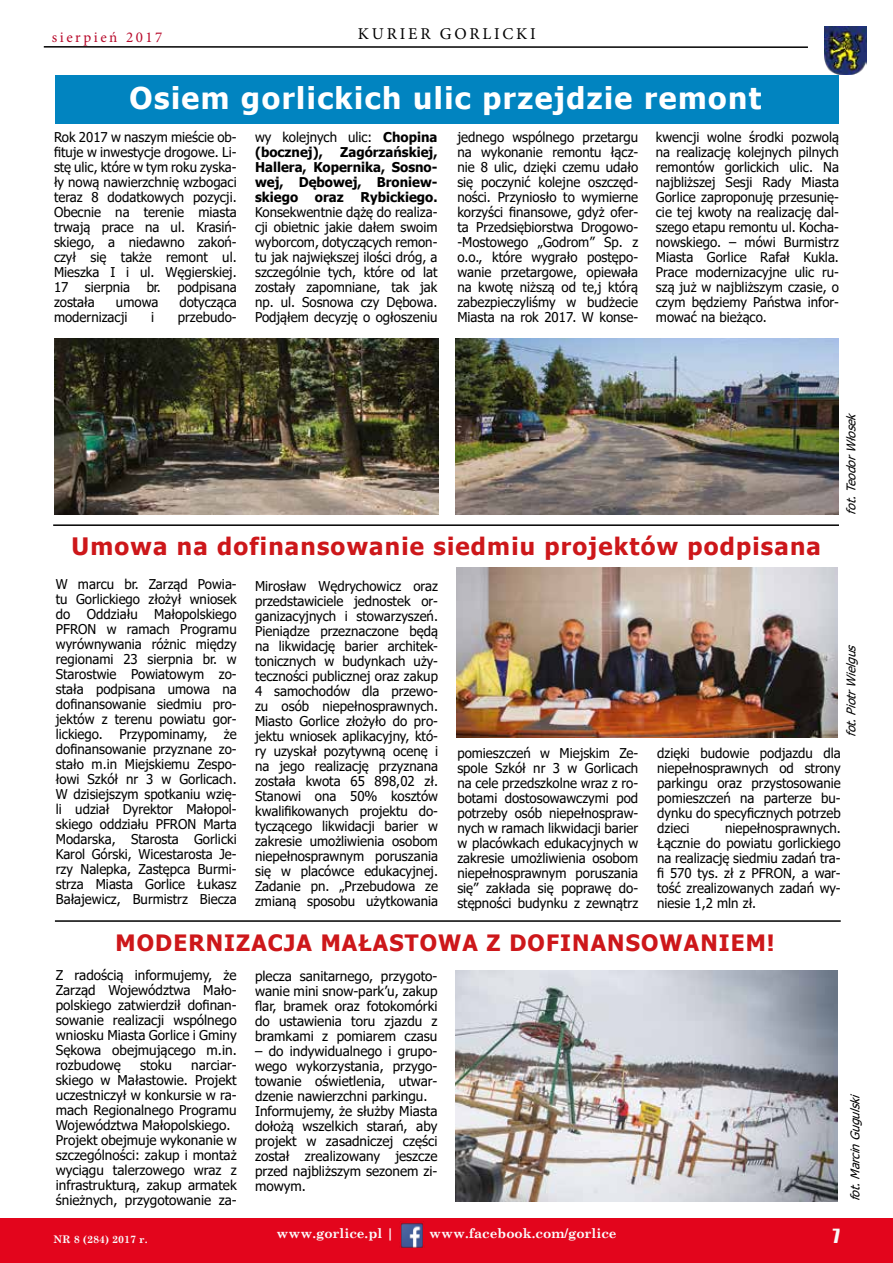
<style>
.page{position:relative;width:893px;height:1263px;background:#fff}
.page>*{position:absolute;margin:0;border:0;box-sizing:border-box;transform-origin:0 0}
.t1{font:700 30px "Tahoma";letter-spacing:.05em;color:#fff}
.t2{font:700 24px "Tahoma";letter-spacing:.05em;color:#cd171a}
.t3{font:700 22.5px "Tahoma";letter-spacing:.05em;color:#cd171a}
.t4{font:18px "Impact";color:#f8f8f8}
.t5{font:16.5px "Minion Pro";letter-spacing:.17em;color:#000}
.t6{font:15px "Minion Pro";letter-spacing:.17em;color:#b80a2b}
.t7{font:13.5px/15px "Tahoma";color:#000;text-align:justify}
.t8{font:700 13.5px/15px "Tahoma";color:#000}
.t9{font:700 13.5px "Century Schoolbook";color:#fbfbfb}
.t10{font:italic 12px "Tahoma";color:#000}
.t11{font:700 10.5px "Century Schoolbook";color:#fafafa}
.s1{font-weight:400}
</style>
<div class="page">
<div style="left:0;top:1219px;width:893px;height:44px;background:#e3051c"></div>
<div style="left:55px;top:75px;width:784px;height:48px;background:#0184c0"></div>
<img style="left:824px;top:26px;width:42px;height:49px">
<hr style="left:44px;top:46px;width:764px;height:2px;background:#000">
<img style="left:400px;top:1221px;width:24px;height:27px">
<hr style="left:53px;top:524px;width:786px;height:2px;background:#000">
<hr style="left:55px;top:920px;width:786px;height:2px;background:#000">
<img style="left:456px;top:568px;width:382px;height:169px">
<img style="left:55px;top:338px;width:383px;height:176px">
<img style="left:455px;top:338px;width:384px;height:176px">
<img style="left:455px;top:971px;width:383px;height:230px">
<p class="t6" style="left:52px;top:27px;width:112px">sierpień 2017</p>
<p class="t5" style="left:358px;top:23px;width:179px">KURIER GORLICKI</p>
<h1 class="t1" style="left:129px;top:77px;width:633px">Osiem gorlickich ulic przejdzie remont</h1>
<p class="t7" style="left:54px;top:130px;width:184px">Rok 2017 w naszym mieście ob&shy;fituje w inwestycje drogowe. Li&shy;stę ulic, które w tym roku zyska&shy;ły nową nawierzchnię wzbogaci teraz 8 dodatkowych pozycji.<br>Obecnie na terenie miasta trwają prace na ul. Krasiń&shy;skiego, a niedawno zakoń&shy;czył się także remont ul.<br>Mieszka I i ul. Węgierskiej.<br>17 sierpnia br. podpisana została</p>
<p class="t7" style="left:457px;top:130px;width:182px">jednego wspólnego przetargu na wykonanie remontu łącz&shy;nie 8 ulic, dzięki czemu udało się poczynić kolejne oszczęd&shy;ności. Przyniosło to wymierne korzyści finansowe, gdyż ofer&shy;ta Przedsiębiorstwa Drogowo--Mostowego „Godrom” Sp. z o.o., które wygrało postępo&shy;wanie przetargowe, opiewała na kwotę niższą od te,j którą zabezpieczyliśmy w budżecie Miasta na rok 2017. W konse-</p>
<p class="t7" style="left:656px;top:130px;width:185px">kwencji wolne środki pozwolą na realizację kolejnych pilnych remontów gorlickich ulic. Na najbliższej Sesji Rady Miasta Gorlice zaproponuję przesunię&shy;cie tej kwoty na realizację dal&shy;szego etapu remontu ul. Kocha&shy;nowskiego. – mówi Burmistrz Miasta Gorlice Rafał Kukla.<br>Prace modernizacyjne ulic ru&shy;szą już w najbliższym czasie, o czym będziemy Państwa infor&shy;mować na bieżąco.</p>
<p class="t8" style="left:255px;top:130px;width:184px"><span class="s1">wy kolejnych ulic:</span> Chopina (bocznej),</p>
<p class="t8" style="left:255px;top:145px;width:184px;text-align:justify;text-indent:85px">Zagórzańskiej, Hallera, Kopernika, Sosno&shy;wej, Dębowej, Broniew&shy;skiego oraz Rybickiego.</p>
<p class="t7" style="left:255px;top:205px;width:184px">Konsekwentnie dążę do realiza&shy;cji obietnic jakie dałem swoim wyborcom, dotyczących remon&shy;tu jak największej ilości dróg, a szczególnie tych, które od lat zostały zapomniane, tak jak np. ul. Sosnowa czy Dębowa.<br>Podjąłem decyzję o ogłoszeniu</p>
<p class="t7" style="left:116px;top:295px;width:44px">umowa</p>
<p class="t7" style="left:179px;top:295px;width:59px">dotycząca</p>
<p class="t7" style="left:54px;top:310px;width:75px">modernizacji</p>
<p class="t7" style="left:151px;top:310px;width:5px">i</p>
<p class="t7" style="left:178px;top:310px;width:60px">przebudo-</p>
<p class="t10" style="left:843px;top:514px;width:108px;rotate:-90deg">fot.TeodorWłosek</p>
<h2 class="t2" style="left:71px;top:529px;width:751px">Umowa na dofinansowanie siedmiu projektów podpisana</h2>
<p class="t7" style="left:56px;top:578px;width:182px">W marcu br. Zarząd Powia&shy;tu Gorlickiego złożył wniosek do Oddziału Małopolskiego PFRON w ramach Programu wyrównywania różnic między regionami 23 sierpnia br. w Starostwie Powiatowym zo&shy;stała podpisana umowa na dofinansowanie siedmiu pro&shy;jektów z terenu powiatu gor&shy;lickiego. Przypominamy, że dofinansowanie przyznane zo&shy;stało m.in Miejskiemu Zespo&shy;łowi Szkół nr 3 w Gorlicach.<br>W dzisiejszym spotkaniu wzię&shy;li udział Dyrektor Małopol&shy;skiego oddziału PFRON Marta Modarska, Starosta Gorlicki Karol Górski, Wicestarosta Je&shy;rzy Nalepka, Zastępca Burmi&shy;strza Miasta Gorlice Łukasz Bałajewicz, Burmistrz Biecza</p>
<p class="t7" style="left:255px;top:579px;width:184px">Mirosław Wędrychowicz oraz przedstawiciele jednostek or&shy;ganizacyjnych i stowarzyszeń.<br>Pieniądze przeznaczone będą na likwidację barier architek&shy;tonicznych w budynkach uży&shy;teczności publicznej oraz zakup 4 samochodów dla przewo&shy;zu osób niepełnosprawnych.<br>Miasto Gorlice złożyło do pro&shy;jektu wniosek aplikacyjny, któ&shy;ry uzyskał pozytywną ocenę i na jego realizację przyznana została kwota 65 898,02 zł.<br>Stanowi ona 50% kosztów kwalifikowanych projektu do&shy;tyczącego likwidacji barier w zakresie umożliwienia osobom niepełnosprawnym poruszania się w placówce edukacyjnej.<br>Zadanie pn. „Przebudowa ze zmianą sposobu użytkowania</p>
<p class="t10" style="left:843px;top:737px;width:99px;rotate:-90deg">fot.PiotrWielgus</p>
<p class="t7" style="left:457px;top:746px;width:182px">pomieszczeń w Miejskim Ze&shy;spole Szkół nr 3 w Gorlicach na cele przedszkolne wraz z ro&shy;botami dostosowawczymi pod potrzeby osób niepełnospraw&shy;nych w ramach likwidacji barier w placówkach edukacyjnych w zakresie umożliwienia osobom niepełnosprawnym poruszania się” zakłada się poprawę do&shy;stępności budynku z zewnątrz</p>
<p class="t7" style="left:657px;top:746px;width:185px">dzięki budowie podjazdu dla niepełnosprawnych od strony parkingu oraz przystosowanie pomieszczeń na parterze bu&shy;dynku do specyficznych potrzeb dzieci</p>
<p class="t7" style="left:657px;top:821px;width:185px;text-indent:68px">niepełnosprawnych.<br>Łącznie do powiatu gorlickiego na realizację siedmiu zadań tra&shy;fi 570 tys. zł z PFRON, a war&shy;tość zrealizowanych zadań wy&shy;niesie 1,2 mln zł.</p>
<h3 class="t3" style="left:116px;top:927px;width:661px">MODERNIZACJA MAŁASTOWA Z DOFINANSOWANIEM!</h3>
<p class="t7" style="left:56px;top:968px;width:182px">Z radością informujemy, że Zarząd Województwa Mało&shy;polskiego zatwierdził dofinan&shy;sowanie realizacji wspólnego wniosku Miasta Gorlice i Gminy Sękowa obejmującego m.in. rozbudowę</p>
<p class="t7" style="left:255px;top:969px;width:184px">plecza sanitarnego, przygoto&shy;wanie mini snow-park’u, zakup flar, bramek oraz fotokomórki do ustawienia toru zjazdu z bramkami z pomiarem czasu</p>
<p class="t7" style="left:255px;top:1044px;width:184px;text-align:left">– do indywidualnego i grupo&shy;wego wykorzystania, przygo&shy;towanie oświetlenia, utwar&shy;dzenie nawierzchni parkingu.<br>Informujemy, że służby Miasta dołożą wszelkich starań, aby projekt w zasadniczej części został zrealizowany jeszcze przed najbliższym sezonem zi&shy;mowym.</p>
<p class="t7" style="left:140px;top:1058px;width:34px">stoku</p>
<p class="t7" style="left:56px;top:1058px;width:182px;text-align:left;text-indent:135px">narciar&shy;skiego w Małastowie. Projekt uczestniczył w konkursie w ra&shy;mach Regionalnego Programu<br>Województwa Małopolskiego.<br>Projekt obejmuje wykonanie w szczególności: zakup i montaż wyciągu talerzowego wraz z infrastrukturą, zakup armatek śnieżnych, przygotowanie za-</p>
<p class="t11" style="left:54px;top:1231px;width:96px">NR 8 (284) 2017 r.</p>
<p class="t9" style="left:276px;top:1223px;width:119px">www.gorlice.pl |</p>
<p class="t9" style="left:429px;top:1223px;width:189px">www.facebook.com/gorlice</p>
<h3 class="t4" style="left:833px;top:1222px;width:9px">7</h3>
<p class="t10" style="left:847px;top:1201px;width:113px;rotate:-90deg">fot.MarcinGugulski</p>
</div>
